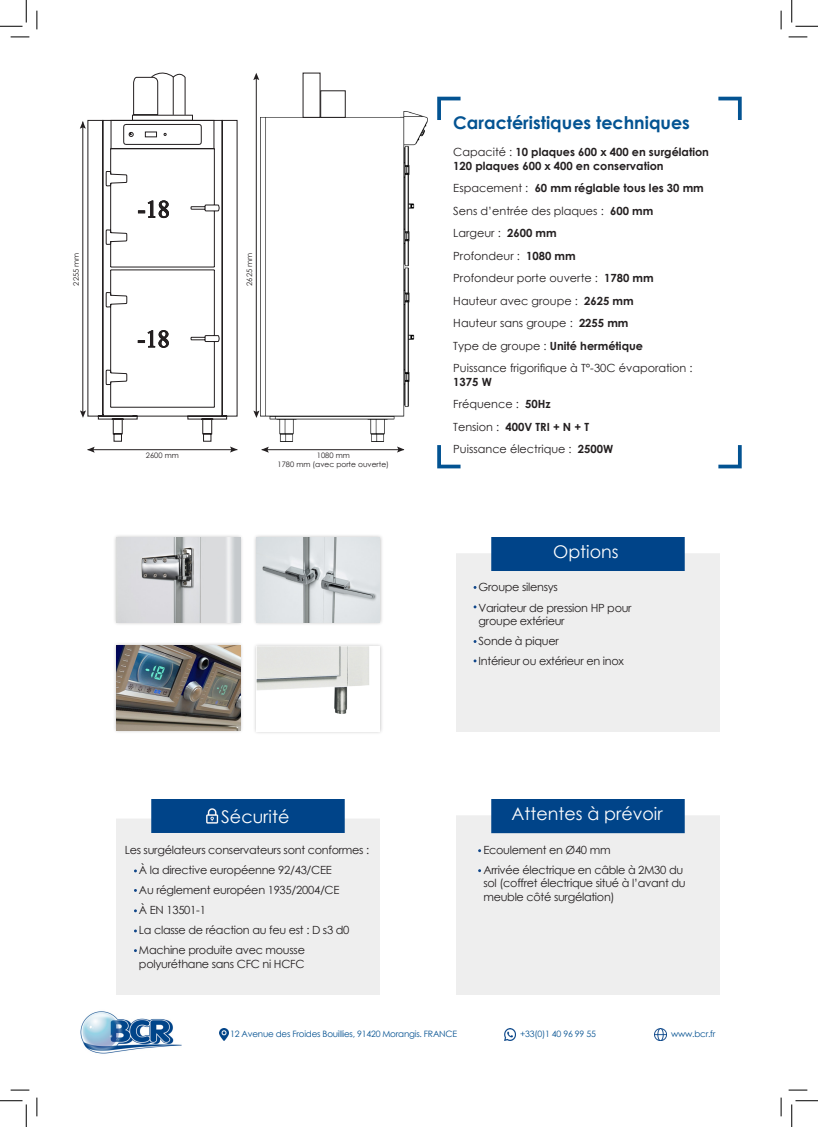
<style>
.page{position:relative;width:818px;height:1127px;background:#fff}
.page>*{position:absolute;margin:0;border:0;box-sizing:border-box;transform-origin:0 0}
.t1{font:24px "Times New Roman";color:#231f20}
.t2{font:17.5px "Century Gothic";color:#fff}
.t3{font:700 17.5px "Century Gothic";color:#035392}
.t4{font:11.25px/13.5px "Century Gothic";letter-spacing:-.025em;color:#231f20}
.t5{font:11.25px "Century Gothic";color:#231f20}
.t6{font:700 11.25px "Century Gothic";color:#231f20}
.t7{font:8.75px "Century Gothic";letter-spacing:-.025em;color:#045191}
.t8{font:7.5px "Century Gothic";color:#231f20}
.s1{font-weight:400}
.s2{font-weight:700}
</style>
<div class="page">
<svg style="left:437px;top:96px;width:24px;height:24px"></svg>
<svg style="left:718px;top:445px;width:24px;height:24px"></svg>
<svg style="left:718px;top:96px;width:24px;height:24px"></svg>
<svg style="left:437px;top:445px;width:24px;height:24px"></svg>
<img style="left:80px;top:1011px;width:101px;height:43px">
<svg style="left:220px;top:1028px;width:9px;height:11px"></svg>
<svg style="left:654px;top:1028px;width:12px;height:11px"></svg>
<svg style="left:504px;top:1028px;width:12px;height:12px"></svg>
<img style="left:116px;top:799px;width:263px;height:195px">
<img style="left:456px;top:537px;width:263px;height:194px">
<img style="left:456px;top:799px;width:263px;height:195px">
<svg style="left:87px;top:115px;width:151px;height:327px"></svg>
<svg style="left:145px;top:131px;width:22px;height:6px"></svg>
<img style="left:261px;top:111px;width:167px;height:330px">
<svg style="left:230px;top:446px;width:7px;height:6px"></svg>
<svg style="left:87px;top:446px;width:8px;height:6px"></svg>
<hr style="left:88px;top:449px;width:149px;height:1px;background:#231f20">
<svg style="left:80px;top:410px;width:6px;height:7px"></svg>
<svg style="left:80px;top:121px;width:6px;height:8px"></svg>
<hr style="left:83px;top:122px;width:1px;height:291px;background:#231f20">
<svg style="left:397px;top:446px;width:7px;height:6px"></svg>
<svg style="left:261px;top:446px;width:8px;height:6px"></svg>
<hr style="left:262px;top:449px;width:142px;height:1px;background:#231f20">
<div style="left:320px;top:90px;width:26px;height:28px;border:1px solid #231f20"></div>
<svg style="left:133px;top:72px;width:53px;height:43px"></svg>
<div style="left:113px;top:533px;width:131px;height:93px;background:#231f20;opacity:.3"></div>
<img style="left:117px;top:537px;width:123px;height:85px">
<div style="left:113px;top:641px;width:131px;height:93px;background:#231f20;opacity:.3"></div>
<img style="left:117px;top:645px;width:123px;height:85px">
<div style="left:253px;top:533px;width:131px;height:93px;background:#231f20;opacity:.3"></div>
<img style="left:257px;top:537px;width:123px;height:85px">
<div style="left:253px;top:642px;width:131px;height:93px;background:#231f20;opacity:.28"></div>
<div style="left:257px;top:646px;width:123px;height:85px;background:#fff"></div>
<img style="left:257px;top:646px;width:112px;height:68px">
<svg style="left:253px;top:410px;width:6px;height:8px"></svg>
<svg style="left:253px;top:73px;width:6px;height:7px"></svg>
<hr style="left:256px;top:76px;width:1px;height:337px;background:#231f20">
<svg style="left:11px;top:36px;width:18px;height:2px"></svg>
<svg style="left:788px;top:36px;width:19px;height:2px"></svg>
<svg style="left:11px;top:1089px;width:18px;height:1px"></svg>
<svg style="left:788px;top:1089px;width:19px;height:1px"></svg>
<svg style="left:36px;top:11px;width:2px;height:18px"></svg>
<svg style="left:36px;top:1097px;width:2px;height:18px"></svg>
<svg style="left:780px;top:11px;width:2px;height:18px"></svg>
<svg style="left:780px;top:1097px;width:2px;height:18px"></svg>
<svg style="left:0;top:0;width:27px;height:27px"></svg>
<svg style="left:0;top:1100px;width:27px;height:26px"></svg>
<svg style="left:791px;top:0;width:27px;height:27px"></svg>
<svg style="left:791px;top:1100px;width:27px;height:26px"></svg>
<h1 class="t1" style="left:137px;top:192px;width:34px">-18</h1>
<p class="t8" style="left:71px;top:285px;width:34px;rotate:-90deg">2255 mm</p>
<p class="t8" style="left:244px;top:286px;width:34px;rotate:-90deg">2625 mm</p>
<h1 class="t1" style="left:137px;top:322px;width:34px">-18</h1>
<p class="t8" style="left:146px;top:450px;width:34px">2600 mm</p>
<p class="t8" style="left:317px;top:450px;width:34px">1080 mm</p>
<p class="t8" style="left:278px;top:459px;width:113px">1780 mm (avec porte ouverte)</p>
<p class="t3" style="left:453px;top:109px;width:238px">Caractéristiques techniques</p>
<p class="t6" style="left:453px;top:143px;width:257px"><span class="s1">Capacité :</span> 10 plaques 600 x 400 en surgélation</p>
<p class="t6" style="left:453px;top:157px;width:212px">120 plaques 600 x 400 en conservation</p>
<p class="t6" style="left:453px;top:179px;width:252px"><span class="s1">Espacement :</span> 60 mm réglable tous les 30 mm</p>
<p class="t5" style="left:453px;top:203px;width:201px">Sens d’entrée des plaques : <span class="s2">600 mm</span></p>
<p class="t5" style="left:453px;top:225px;width:105px">Largeur : <span class="s2">2600 mm</span></p>
<p class="t5" style="left:453px;top:248px;width:124px">Profondeur : <span class="s2">1080 mm</span></p>
<p class="t5" style="left:453px;top:270px;width:202px">Profondeur porte ouverte : <span class="s2">1780 mm</span></p>
<p class="t5" style="left:453px;top:293px;width:182px">Hauteur avec groupe : <span class="s2">2625 mm</span></p>
<p class="t5" style="left:453px;top:315px;width:177px">Hauteur sans groupe : <span class="s2">2255 mm</span></p>
<p class="t6" style="left:453px;top:337px;width:191px"><span class="s1">Type de groupe :</span> Unité hermétique</p>
<p class="t5" style="left:453px;top:360px;width:241px">Puissance frigorifique à T°-30C évaporation :</p>
<p class="t6" style="left:453px;top:373px;width:40px">1375 W</p>
<p class="t5" style="left:453px;top:396px;width:99px">Fréquence : <span class="s2">50Hz</span></p>
<p class="t6" style="left:453px;top:418px;width:137px"><span class="s1">Tension :</span> 400V TRI + N + T</p>
<p class="t5" style="left:453px;top:441px;width:161px">Puissance électrique : <span class="s2">2500W</span></p>
<p class="t2" style="left:553px;top:539px;width:67px">Options</p>
<p class="t4" style="left:479px;top:580px;width:81px">Groupe silensys</p>
<p class="t4" style="left:479px;top:600px;width:155px">Variateur de pression HP pour</p>
<p class="t4" style="left:479px;top:614px;width:88px">groupe extérieur</p>
<p class="t4" style="left:479px;top:634px;width:82px">Sonde à piquer</p>
<p class="t4" style="left:479px;top:654px;width:147px">Intérieur ou extérieur en inox</p>
<p class="t2" style="left:221px;top:803px;width:70px">Sécurité</p>
<p class="t2" style="left:511px;top:801px;width:153px">Attentes à prévoir</p>
<p class="t4" style="left:125px;top:842px;width:246px">Les surgélateurs conservateurs sont conformes :</p>
<p class="t4" style="left:139px;top:862px;width:194px">À la directive européenne 92/43/CEE</p>
<p class="t4" style="left:139px;top:882px;width:202px">Au réglement européen 1935/2004/CE</p>
<p class="t4" style="left:139px;top:902px;width:68px">À EN 13501-1</p>
<p class="t4" style="left:139px;top:922px;width:212px">La classe de réaction au feu est : D s3 d0</p>
<p class="t4" style="left:139px;top:942px;width:168px">Machine produite avec mousse</p>
<p class="t4" style="left:139px;top:956px;width:167px">polyuréthane sans CFC ni HCFC</p>
<p class="t4" style="left:483px;top:842px;width:129px">Ecoulement en Ø40 mm</p>
<p class="t4" style="left:483px;top:862px;width:204px">Arrivée électrique en câble à 2M30 du sol (coffret électrique situé à l’avant du meuble côté surgélation)</p>
<p class="t7" style="left:230px;top:1027px;width:229px">12 Avenue des Froides Bouillies, 91420 Morangis. FRANCE</p>
<p class="t7" style="left:520px;top:1027px;width:77px">+33(0)1 40 96 99 55</p>
<p class="t7" style="left:671px;top:1027px;width:46px">www.bcr.fr</p>
</div>
